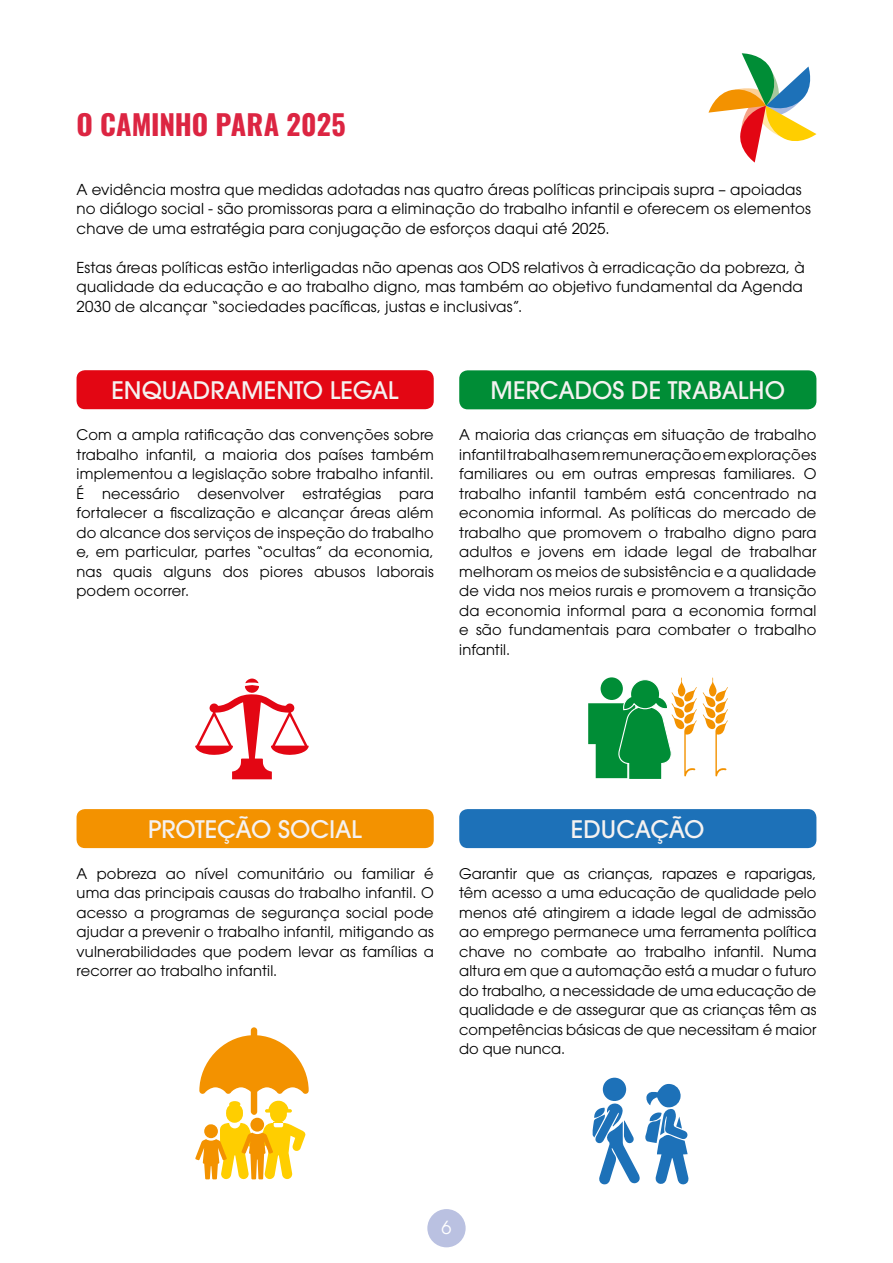
<style>
.page{position:relative;width:893px;height:1263px;background:#fff}
.page>*{position:absolute;margin:0;border:0;box-sizing:border-box;transform-origin:0 0}
.t1{font:700 28.2px "Oswald";color:#dc2542}
.t2{font:500 24px "Avant Garde";letter-spacing:-.005em;color:#f5f2f1}
.t3{font:18px "Avant Garde";color:#fff}
.t4{font:15px/19.5px "Avant Garde";letter-spacing:.015em;color:#000}
.t5{font:14.7px/19.5px "Avant Garde";letter-spacing:.015em;color:#000;text-align:justify}
</style>
<div class="page">
<div style="left:427px;top:1209px;width:39px;height:38px;background:#bac1e1;border-radius:50%"></div>
<div style="left:77px;top:370px;width:357px;height:39px;background:#e30613;border-radius:9px"></div>
<div style="left:459px;top:370px;width:357px;height:39px;background:#008d36;border-radius:9px"></div>
<div style="left:77px;top:809px;width:357px;height:39px;background:#f39200;border-radius:9px"></div>
<div style="left:459px;top:809px;width:357px;height:39px;background:#1d71b8;border-radius:9px"></div>
<svg style="left:195px;top:678px;width:114px;height:101px"></svg>
<svg style="left:703px;top:677px;width:25px;height:99px"></svg>
<svg style="left:588px;top:677px;width:109px;height:102px"></svg>
<svg style="left:195px;top:1027px;width:114px;height:152px"></svg>
<div style="left:204px;top:1124px;width:14px;height:14px;background:#f39200;border-radius:50%"></div>
<div style="left:603px;top:1078px;width:23px;height:23px;background:#1d71b8;border-radius:50%"></div>
<svg style="left:593px;top:1083px;width:95px;height:101px"></svg>
<svg style="left:708px;top:53px;width:108px;height:110px"></svg>
<h1 class="t1" style="left:77px;top:110px;width:271px">O CAMINHO PARA 2025</h1>
<p class="t4" style="left:77px;top:179px;width:736px">A evidência mostra que medidas adotadas nas quatro áreas políticas principais supra – apoiadas no diálogo social - são promissoras para a eliminação do trabalho infantil e oferecem os elementos chave de uma estratégia para conjugação de esforços daqui até 2025.</p>
<p class="t4" style="left:77px;top:257px;width:730px">Estas áreas políticas estão interligadas não apenas aos ODS relativos à erradicação da pobreza, à qualidade da educação e ao trabalho digno, mas também ao objetivo fundamental da Agenda<br>2030 de alcançar “sociedades pacíficas, justas e inclusivas”.</p>
<h2 class="t2" style="left:111px;top:376px;width:289px">ENQUADRAMENTO LEGAL</h2>
<p class="t5" style="left:77px;top:425px;width:359px">Com a ampla ratificação das convenções sobre trabalho infantil, a maioria dos países também implementou a legislação sobre trabalho infantil.<br>É necessário desenvolver estratégias para fortalecer a fiscalização e alcançar áreas além do alcance dos serviços de inspeção do trabalho e, em particular, partes “ocultas” da economia, nas quais alguns dos piores abusos laborais podem ocorrer.</p>
<h2 class="t2" style="left:491px;top:376px;width:296px">MERCADOS DE TRABALHO</h2>
<p class="t5" style="left:459px;top:425px;width:359px">A maioria das crianças em situação de trabalho infantil trabalha sem remuneração em explorações familiares ou em outras empresas familiares. O trabalho infantil também está concentrado na economia informal. As políticas do mercado de trabalho que promovem o trabalho digno para adultos e jovens em idade legal de trabalhar melhoram os meios de subsistência e a qualidade de vida nos meios rurais e promovem a transição da economia informal para a economia formal e são fundamentais para combater o trabalho infantil.</p>
<h2 class="t2" style="left:148px;top:814px;width:215px">PROTEÇÃO SOCIAL</h2>
<p class="t5" style="left:77px;top:864px;width:359px">A pobreza ao nível comunitário ou familiar é uma das principais causas do trabalho infantil. O acesso a programas de segurança social pode ajudar a prevenir o trabalho infantil, mitigando as vulnerabilidades que podem levar as famílias a recorrer ao trabalho infantil.</p>
<h2 class="t2" style="left:571px;top:814px;width:135px">EDUCAÇÃO</h2>
<p class="t5" style="left:459px;top:864px;width:359px">Garantir que as crianças, rapazes e raparigas, têm acesso a uma educação de qualidade pelo menos até atingirem a idade legal de admissão ao emprego permanece uma ferramenta política chave no combate ao trabalho infantil. Numa altura em que a automação está a mudar o futuro do trabalho, a necessidade de uma educação de qualidade e de assegurar que as crianças têm as competências básicas de que necessitam é maior do que nunca.</p>
<p class="t3" style="left:441px;top:1217px;width:11px">6</p>
</div>
